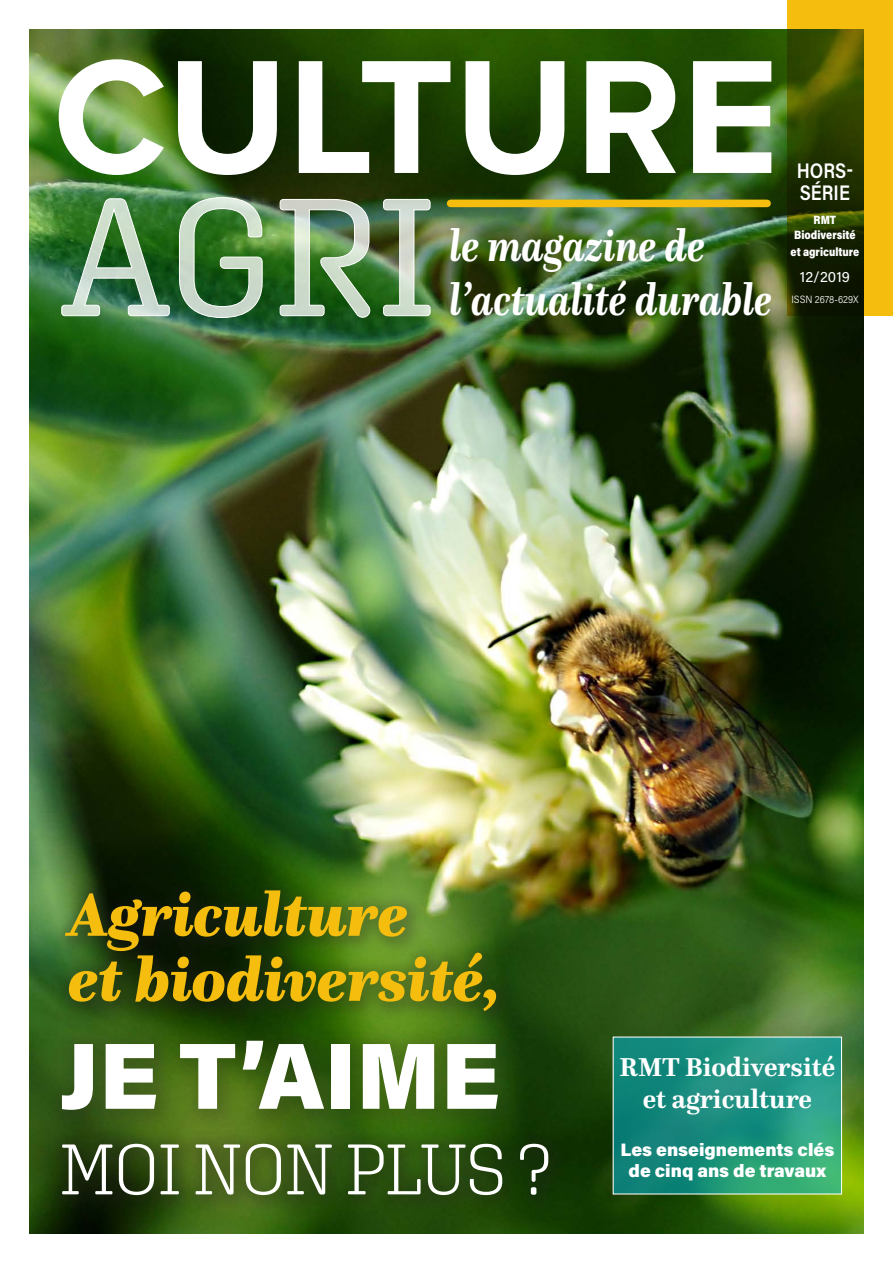
<style>
.page{position:relative;width:893px;height:1263px;background:#fff}
.page>*{position:absolute;margin:0;border:0;box-sizing:border-box;transform-origin:0 0}
.t1{font:900 94.05px "Acumin Pro";color:#fff}
.t2{font:300 71.25px "Aglet Slab";letter-spacing:-.025em;color:#fff}
.t3{font:italic 900 63.15px/64.9px "Questa";color:#f5bd0d}
.t4{font:italic 700 45.75px/53.4px "Questa";color:#fff;scale:.85 1}
.t5{font:700 27px/32.4px "Questa";color:#fff;text-align:center}
.t6{font:600 21px/22.5px "Acumin Pro";color:#fff;scale:.85 1}
.t7{font:900 18px/21.6px "Acumin Pro";color:#fff;text-align:center}
.t8{font:15px "Acumin Pro";letter-spacing:.005em;color:#fff}
.t9{font:900 12px/15px "Acumin Pro";color:#fff;text-align:center;scale:.85 1}
.t10{font:300 10.5px "Acumin Pro";color:#fff;scale:.91 1}
</style>
<div class="page">
<img style="left:30px;top:30px;width:833px;height:1203px">
<svg style="left:787px;top:0;width:106px;height:315px;background:#6d6404"></svg>
<div style="left:451px;top:200px;width:316px;height:7px;background:#f5bd0d"></div>
<img style="left:61px;top:197px;width:369px;height:121px">
<svg style="left:59px;top:59px;width:712px;height:116px"></svg>
<div style="left:45px;top:1024px;width:475px;height:108px;background:#231f20;opacity:.21"></div>
<div style="left:47px;top:1127px;width:523px;height:90px;background:#231f20;opacity:.3"></div>
<div style="left:51px;top:876px;width:465px;height:155px;background:#231f20;opacity:.3"></div>
<svg style="left:615px;top:1038px;width:225px;height:154px;background:#1d927e"></svg>
<h3 class="t4" style="left:450px;top:219px;width:381px">le magazine de l’actualité durable</h3>
<p class="t6" style="left:797px;top:158px;width:68px">HORS-<br>SÉRIE</p>
<p class="t9" style="left:794px;top:212px;width:74px">RMT<br>Biodiversité</p>
<p class="t9" style="left:791px;top:243px;width:82px">et agriculture</p>
<p class="t8" style="left:800px;top:266px;width:52px">12/2019</p>
<p class="t10" style="left:791px;top:292px;width:75px">ISSN 2678-629X</p>
<h3 class="t3" style="left:68px;top:881px;width:434px">Agriculture<br>et biodiversité,</h3>
<h1 class="t1" style="left:60px;top:1009px;width:442px">JE T’AIME</h1>
<h2 class="t2" style="left:60px;top:1128px;width:493px">MOI NON PLUS ?</h2>
<h3 class="t5" style="left:619px;top:1050px;width:217px">RMT Biodiversité et agriculture</h3>
<p class="t7" style="left:620px;top:1138px;width:215px">Les enseignements clés de cinq ans de travaux</p>
</div>
